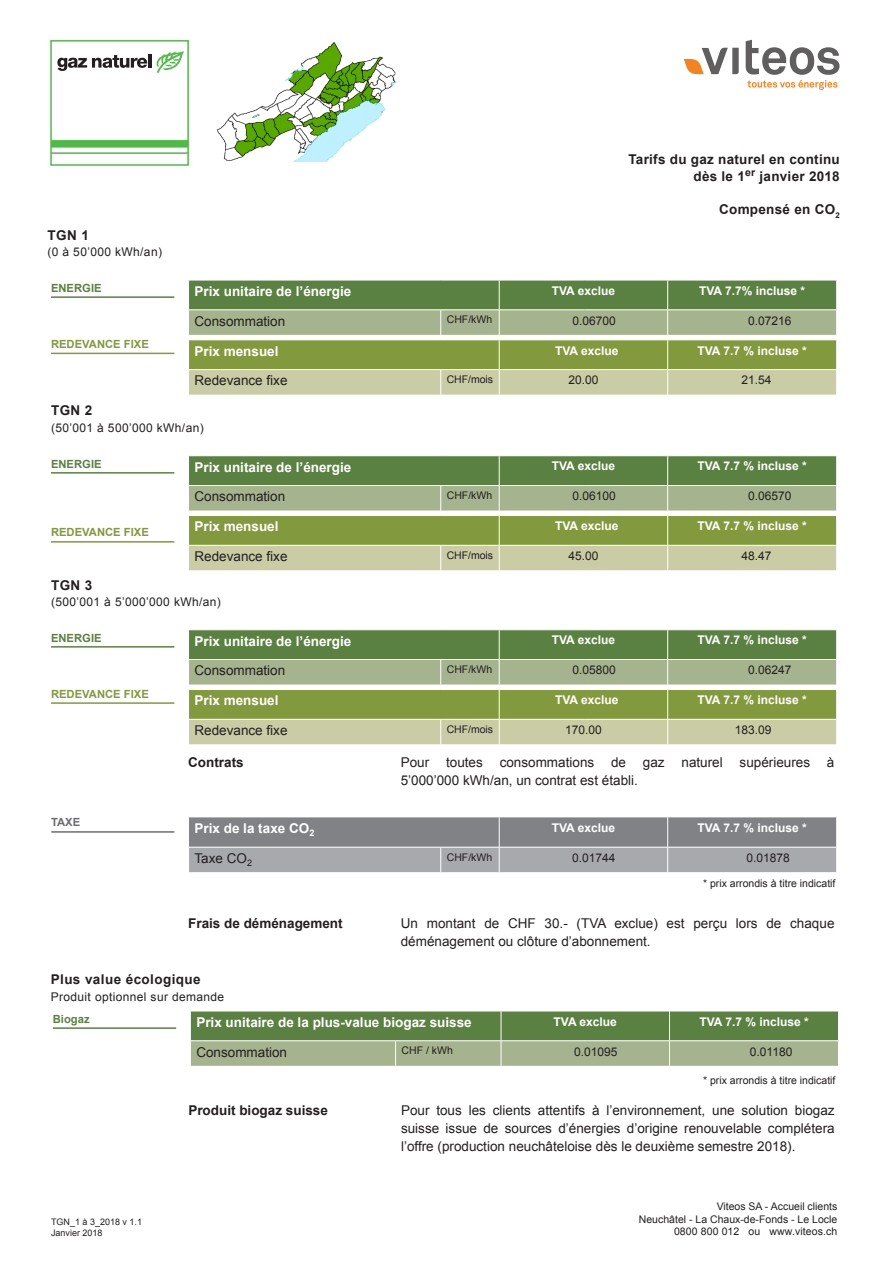
<style>
.page{position:relative;width:893px;height:1263px;background:#fff}
.page>*{position:absolute;margin:0;border:0;box-sizing:border-box;transform-origin:0 0}
.t1{font:13.5px/18px "Arial";color:#231f20}
.t2{font:700 13.5px "Arial";color:#fff}
.t3{font:700 13.5px "Arial";letter-spacing:.02em;color:#231f20}
.t4{font:700 13.5px "Arial";color:#231f20}
.t5{font:700 12px "Arial";color:#fff}
.t6{font:12px "Arial";color:#231f20}
.t7{font:12px "Arial";letter-spacing:.03em;color:#231f20}
.t8{font:700 11.25px "Arial";color:#83993e}
.t9{font:700 11.25px "Arial";color:#5a8142}
.t10{font:700 11.25px "Arial";color:#6c6d70}
.t11{font:10.5px/12.6px "Arial";color:#231f20;text-align:right}
.t12{font:9px "Arial";color:#231f20}
</style>
<div class="page">
<svg style="left:684px;top:48px;width:55px;height:26px"></svg>
<svg style="left:746px;top:40px;width:93px;height:50px"></svg>
<svg style="left:188px;top:280px;width:649px;height:115px;background:#98ab75"></svg>
<hr style="left:51px;top:296px;width:123px;height:2px;background:#5a8142">
<hr style="left:51px;top:353px;width:123px;height:1px;background:#83993e">
<div style="left:50px;top:40px;width:139px;height:126px;border:2px solid #51b948"></div>
<svg style="left:57px;top:55px;width:90px;height:16px"></svg>
<hr style="left:148px;top:54px;width:3px;height:14px;background:#231f20">
<svg style="left:156px;top:51px;width:28px;height:22px"></svg>
<hr style="left:51px;top:152px;width:137px;height:2px;background:#51b948">
<div style="left:51px;top:140px;width:137px;height:8px;background:#51b948"></div>
<svg style="left:188px;top:817px;width:649px;height:55px;background:#95979a"></svg>
<hr style="left:51px;top:831px;width:123px;height:2px;background:#6c6d70">
<img style="left:217px;top:42px;width:179px;height:120px">
<svg style="left:188px;top:456px;width:649px;height:115px;background:#98ab75"></svg>
<hr style="left:51px;top:472px;width:123px;height:2px;background:#5a8142">
<hr style="left:51px;top:541px;width:123px;height:2px;background:#83993e">
<svg style="left:188px;top:630px;width:649px;height:115px;background:#98ab75"></svg>
<hr style="left:51px;top:646px;width:123px;height:2px;background:#5a8142">
<hr style="left:51px;top:702px;width:123px;height:2px;background:#83993e">
<svg style="left:190px;top:1011px;width:649px;height:55px;background:#819c6a"></svg>
<hr style="left:53px;top:1027px;width:123px;height:2px;background:#5a8142">
<p class="t3" style="left:48px;top:226px;width:43px">TGN 1</p>
<p class="t7" style="left:48px;top:244px;width:116px">(0 à 50’000 kWh/an)</p>
<p class="t9" style="left:51px;top:281px;width:52px">ENERGIE</p>
<p class="t8" style="left:51px;top:336px;width:99px">REDEVANCE FIXE</p>
<p class="t3" style="left:628px;top:151px;width:213px">Tarifs du gaz naturel en continu</p>
<p class="t3" style="left:693px;top:167px;width:148px">dès le 1<sup>er</sup> janvier 2018</p>
<p class="t3" style="left:719px;top:200px;width:122px">Compensé en CO<sub>2</sub></p>
<p class="t2" style="left:195px;top:282px;width:158px">Prix unitaire de l’énergie</p>
<p class="t5" style="left:552px;top:283px;width:65px">TVA exclue</p>
<p class="t5" style="left:699px;top:283px;width:108px">TVA 7.7% incluse *</p>
<p class="t1" style="left:195px;top:312px;width:92px">Consommation</p>
<p class="t11" style="left:447px;top:314px;width:47px">CHF/kWh</p>
<p class="t6" style="left:572px;top:312px;width:45px">0.06700</p>
<p class="t6" style="left:748px;top:312px;width:45px">0.07216</p>
<p class="t2" style="left:195px;top:342px;width:86px">Prix mensuel</p>
<p class="t5" style="left:555px;top:342px;width:65px">TVA exclue</p>
<p class="t5" style="left:697px;top:342px;width:111px">TVA 7.7 % incluse *</p>
<p class="t1" style="left:195px;top:372px;width:95px">Redevance fixe</p>
<p class="t11" style="left:447px;top:373px;width:48px">CHF/mois</p>
<p class="t6" style="left:568px;top:372px;width:32px">20.00</p>
<p class="t6" style="left:741px;top:372px;width:32px">21.54</p>
<p class="t3" style="left:51px;top:402px;width:43px">TGN 2</p>
<p class="t7" style="left:51px;top:420px;width:154px">(50’001 à 500’000 kWh/an)</p>
<p class="t9" style="left:51px;top:456px;width:52px">ENERGIE</p>
<p class="t8" style="left:51px;top:525px;width:99px">REDEVANCE FIXE</p>
<p class="t2" style="left:195px;top:458px;width:158px">Prix unitaire de l’énergie</p>
<p class="t5" style="left:552px;top:458px;width:65px">TVA exclue</p>
<p class="t5" style="left:697px;top:458px;width:111px">TVA 7.7 % incluse *</p>
<p class="t1" style="left:195px;top:488px;width:92px">Consommation</p>
<p class="t11" style="left:447px;top:489px;width:47px">CHF/kWh</p>
<p class="t6" style="left:572px;top:488px;width:45px">0.06100</p>
<p class="t6" style="left:748px;top:488px;width:45px">0.06570</p>
<p class="t2" style="left:195px;top:518px;width:86px">Prix mensuel</p>
<p class="t5" style="left:555px;top:518px;width:65px">TVA exclue</p>
<p class="t5" style="left:697px;top:518px;width:111px">TVA 7.7 % incluse *</p>
<p class="t1" style="left:195px;top:547px;width:95px">Redevance fixe</p>
<p class="t11" style="left:447px;top:549px;width:48px">CHF/mois</p>
<p class="t6" style="left:568px;top:548px;width:32px">45.00</p>
<p class="t6" style="left:741px;top:548px;width:32px">48.47</p>
<p class="t3" style="left:51px;top:576px;width:43px">TGN 3</p>
<p class="t7" style="left:51px;top:594px;width:171px">(500’001 à 5’000’000 kWh/an)</p>
<p class="t9" style="left:51px;top:630px;width:52px">ENERGIE</p>
<p class="t8" style="left:51px;top:686px;width:99px">REDEVANCE FIXE</p>
<p class="t10" style="left:51px;top:814px;width:31px">TAXE</p>
<p class="t2" style="left:195px;top:632px;width:158px">Prix unitaire de l’énergie</p>
<p class="t5" style="left:552px;top:632px;width:65px">TVA exclue</p>
<p class="t5" style="left:697px;top:632px;width:111px">TVA 7.7 % incluse *</p>
<p class="t1" style="left:195px;top:662px;width:92px">Consommation</p>
<p class="t11" style="left:447px;top:663px;width:47px">CHF/kWh</p>
<p class="t6" style="left:572px;top:662px;width:45px">0.05800</p>
<p class="t6" style="left:748px;top:662px;width:45px">0.06247</p>
<p class="t2" style="left:195px;top:692px;width:86px">Prix mensuel</p>
<p class="t5" style="left:555px;top:692px;width:65px">TVA exclue</p>
<p class="t5" style="left:697px;top:692px;width:111px">TVA 7.7 % incluse *</p>
<p class="t1" style="left:195px;top:721px;width:95px">Redevance fixe</p>
<p class="t11" style="left:447px;top:723px;width:48px">CHF/mois</p>
<p class="t6" style="left:565px;top:722px;width:38px">170.00</p>
<p class="t6" style="left:735px;top:722px;width:38px">183.09</p>
<p class="t4" style="left:188px;top:753px;width:57px">Contrats</p>
<p class="t1" style="left:401px;top:754px;width:435px">Pour toutes consommations de gaz naturel supérieures à<br>5’000’000 kWh/an, un contrat est établi.</p>
<p class="t2" style="left:195px;top:819px;width:121px">Prix de la taxe CO<sub>2</sub></p>
<p class="t5" style="left:552px;top:820px;width:65px">TVA exclue</p>
<p class="t5" style="left:697px;top:820px;width:111px">TVA 7.7 % incluse *</p>
<p class="t1" style="left:195px;top:849px;width:59px">Taxe CO<sub>2</sub></p>
<p class="t11" style="left:447px;top:851px;width:47px">CHF/kWh</p>
<p class="t6" style="left:572px;top:850px;width:45px">0.01744</p>
<p class="t6" style="left:746px;top:850px;width:45px">0.01878</p>
<p class="t11" style="left:703px;top:877px;width:134px">* prix arrondis à titre indicatif</p>
<p class="t4" style="left:188px;top:914px;width:156px">Frais de déménagement</p>
<p class="t1" style="left:401px;top:914px;width:435px">Un montant de CHF 30.- (TVA exclue) est perçu lors de chaque déménagement ou clôture d’abonnement.</p>
<p class="t3" style="left:51px;top:970px;width:151px">Plus value écologique</p>
<p class="t7" style="left:51px;top:988px;width:175px">Produit optionnel sur demande</p>
<p class="t9" style="left:53px;top:1012px;width:38px">Biogaz</p>
<p class="t12" style="left:51px;top:1216px;width:93px">TGN_1 à 3_2018 v 1.1</p>
<p class="t12" style="left:51px;top:1226px;width:53px">Janvier 2018</p>
<p class="t2" style="left:196px;top:1013px;width:277px">Prix unitaire de la plus-value biogaz suisse</p>
<p class="t5" style="left:554px;top:1013px;width:65px">TVA exclue</p>
<p class="t5" style="left:699px;top:1013px;width:111px">TVA 7.7 % incluse *</p>
<p class="t1" style="left:196px;top:1043px;width:92px">Consommation</p>
<p class="t11" style="left:402px;top:1044px;width:53px">CHF / kWh</p>
<p class="t6" style="left:574px;top:1043px;width:45px">0.01095</p>
<p class="t6" style="left:750px;top:1043px;width:44px">0.01180</p>
<p class="t11" style="left:703px;top:1074px;width:134px">* prix arrondis à titre indicatif</p>
<p class="t4" style="left:188px;top:1101px;width:141px">Produit biogaz suisse</p>
<p class="t1" style="left:401px;top:1102px;width:435px;text-align:justify">Pour tous les clients attentifs à l’environnement, une solution biogaz suisse issue de sources d’énergies d’origine renouvelable complétera l’offre (production neuchâteloise dès le deuxième semestre 2018).</p>
<p class="t11" style="left:717px;top:1200px;width:122px">Viteos SA - Accueil clients</p>
<p class="t11" style="left:639px;top:1213px;width:200px">Neuchâtel - La Chaux-de-Fonds - Le Locle<br>0800 800 012 ou www.viteos.ch</p>
</div>
